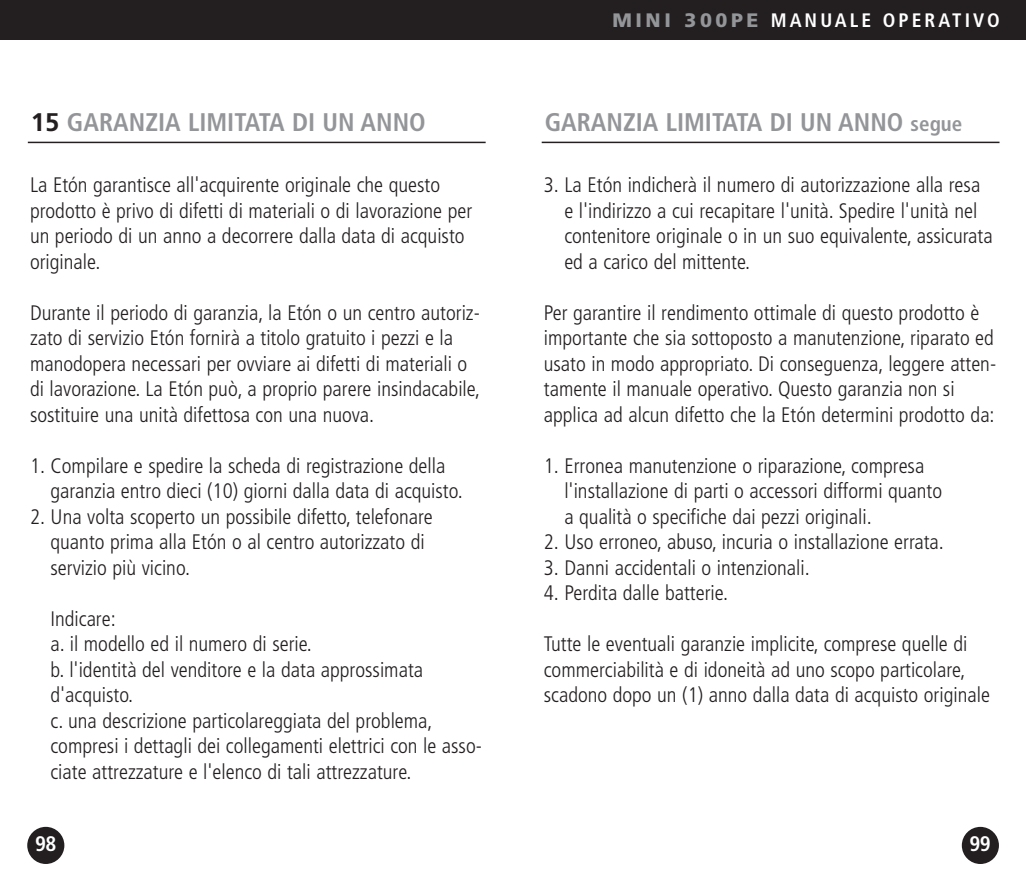
<style>
.page{position:relative;width:1026px;height:891px;background:#fff}
.page>*{position:absolute;margin:0;border:0;box-sizing:border-box;transform-origin:0 0}
.t1{font:700 condensed 25.5px "Frutiger";color:#939598}
.t2{font:300 condensed 21px/25.5px "Frutiger";color:#231f20}
.t3{font:700 condensed 21px "Frutiger";color:#fff}
.t4{font:700 condensed 19.5px "Frutiger";letter-spacing:.155em;color:#fff}
.s1{font-weight:900;font-stretch:normal;color:#939598}
.s2{font-stretch:normal;color:#231f20}
.s3{font-size:21px}
</style>
<div class="page">
<div style="left:513px;top:0;width:513px;height:40px;background:#231f20"></div>
<hr style="left:542px;top:142px;width:458px;height:1px;background:#231f20">
<div style="left:962px;top:827px;width:37px;height:37px;background:#231f20;border-radius:50%"></div>
<div style="left:0;top:0;width:513px;height:40px;background:#231f20"></div>
<hr style="left:28px;top:142px;width:458px;height:1px;background:#231f20">
<div style="left:27px;top:827px;width:37px;height:37px;background:#231f20;border-radius:50%"></div>
<p class="t4" style="left:613px;top:12px;width:389px"><span class="s1">MINI 300PE</span> MANUALE OPERATIVO</p>
<p class="t1" style="left:31px;top:112px;width:396px"><span class="s2">15</span> GARANZIA LIMITATA DI UN ANNO</p>
<p class="t1" style="left:545px;top:112px;width:419px">GARANZIA LIMITATA DI UN ANNO <span class="s3">segue</span></p>
<p class="t2" style="left:30px;top:174px;width:444px">La Etón garantisce all'acquirente originale che questo prodotto è privo di difetti di materiali o di lavorazione per un periodo di un anno a decorrere dalla data di acquisto originale.</p>
<p class="t2" style="left:30px;top:301px;width:452px">Durante il periodo di garanzia, la Etón o un centro autoriz&shy;zato di servizio Etón fornirà a titolo gratuito i pezzi e la manodopera necessari per ovviare ai difetti di materiali o di lavorazione. La Etón può, a proprio parere insindacabile, sostituire una unità difettosa con una nuova.</p>
<p class="t2" style="left:51px;top:454px;width:414px;text-indent:-21px">1. Compilare e spedire la scheda di registrazione della garanzia entro dieci (10) giorni dalla data di acquisto.</p>
<p class="t2" style="left:51px;top:505px;width:384px;text-indent:-21px">2. Una volta scoperto un possibile difetto, telefonare quanto prima alla Etón o al centro autorizzato di servizio più vicino.</p>
<p class="t2" style="left:51px;top:607px;width:433px">Indicare:<br>a. il modello ed il numero di serie.<br>b. l'identità del venditore e la data approssimata d'acquisto.<br>c. una descrizione particolareggiata del problema, compresi i dettagli dei collegamenti elettrici con le asso&shy;ciate attrezzature e l'elenco di tali attrezzature.</p>
<p class="t2" style="left:564px;top:174px;width:430px;text-indent:-21px">3. La Etón indicherà il numero di autorizzazione alla resa e l'indirizzo a cui recapitare l'unità. Spedire l'unità nel contenitore originale o in un suo equivalente, assicurata ed a carico del mittente.</p>
<p class="t2" style="left:544px;top:301px;width:454px">Per garantire il rendimento ottimale di questo prodotto è importante che sia sottoposto a manutenzione, riparato ed usato in modo appropriato. Di conseguenza, leggere atten&shy;tamente il manuale operativo. Questo garanzia non si applica ad alcun difetto che la Etón determini prodotto da:</p>
<p class="t2" style="left:564px;top:454px;width:379px;text-indent:-21px">1. Erronea manutenzione o riparazione, compresa l'installazione di parti o accessori difformi quanto a qualità o specifiche dai pezzi originali.</p>
<p class="t2" style="left:544px;top:531px;width:402px">2. Uso erroneo, abuso, incuria o installazione errata.</p>
<p class="t2" style="left:544px;top:556px;width:267px">3. Danni accidentali o intenzionali.</p>
<p class="t2" style="left:544px;top:582px;width:186px">4. Perdita dalle batterie.</p>
<p class="t2" style="left:544px;top:633px;width:448px">Tutte le eventuali garanzie implicite, comprese quelle di commerciabilità e di idoneità ad uno scopo particolare, scadono dopo un (1) anno dalla data di acquisto originale</p>
<p class="t3" style="left:35px;top:835px;width:23px">98</p>
<p class="t3" style="left:970px;top:835px;width:23px">99</p>
</div>
